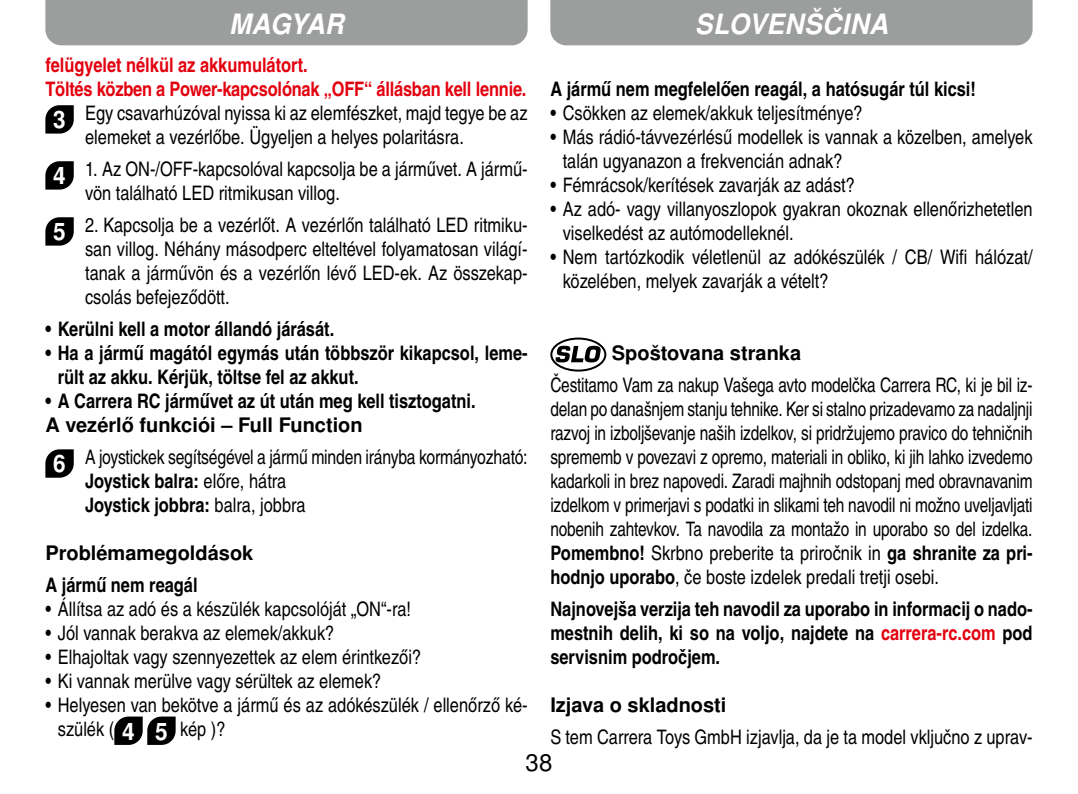
<style>
.page{position:relative;width:1078px;height:794px;background:#fff}
.page>*{position:absolute;margin:0;border:0;box-sizing:border-box;transform-origin:0 0}
.t1{font:italic 700 28px "Nimbus San LOT";letter-spacing:.005em;color:#fff;scale:.94 1}
.t2{font:24px "Nimbus San LOT";color:#000}
.t3{font:20px/24px "Nimbus San LOT Reg Con";color:#000}
.t4{font:20px/24px "Nimbus San LOT Reg Con";color:#000;text-align:justify;scale:.94 1}
.t5{font:20px/24px "Nimbus San LOT Bol Con";color:#000}
.t6{font:20px/24px "Nimbus San LOT Bol Con";letter-spacing:-.01em;color:#e3000f}
.t7{font:700 20px "Nimbus San LOT";color:#000}
.t8{font:20px "Nimbus San LOT Reg Con";color:#000;scale:.96 1}
.s1{font-family:"Nimbus San LOT";font-weight:700;font-size:24px;color:#fff}
.s2{font-family:"Nimbus San LOT Reg Con"}
.s3{font-family:"Nimbus San LOT Bol Con"}
.s4{color:#e3000f}
</style>
<div class="page">
<svg style="left:45px;top:105px;width:29px;height:29px"></svg>
<svg style="left:45px;top:161px;width:29px;height:29px"></svg>
<svg style="left:45px;top:217px;width:29px;height:29px"></svg>
<svg style="left:45px;top:449px;width:29px;height:29px"></svg>
<svg style="left:114px;top:716px;width:62px;height:29px"></svg>
<svg style="left:551px;top:338px;width:54px;height:32px"></svg>
<div style="left:550px;top:337px;width:56px;height:34px;border:2px solid #000;border-radius:50%"></div>
<svg style="left:555px;top:346px;width:45px;height:16px"></svg>
<div style="left:550px;top:0;width:482px;height:45px;background:#9c9d9d"></div>
<div style="left:45px;top:0;width:482px;height:45px;background:#9c9d9d"></div>
<h1 class="t1" style="left:229px;top:8px;width:123px">MAGYAR</h1>
<h1 class="t1" style="left:694px;top:8px;width:207px">SLOVENŠČINA</h1>
<p class="t6" style="left:45px;top:53px;width:482px">felügyelet nélkül az akkumulátort.<br>Töltés közben a Power-kapcsolónak „OFF“ állásban kell lennie.</p>
<p class="t3" style="left:85px;top:101px;width:444px;text-indent:-32px"><span class="s1">3</span> Egy csavarhúzóval nyissa ki az elemfészket, majd tegye be az elemeket a vezérlőbe. Ügyeljen a helyes polaritásra.</p>
<p class="t3" style="left:85px;top:157px;width:444px;text-indent:-32px"><span class="s1">4</span> 1. Az ON-/OFF-kapcsolóval kapcsolja be a járművet. A jármű&shy;vön található LED ritmikusan villog.</p>
<p class="t3" style="left:85px;top:213px;width:444px;text-align:justify;text-indent:-32px"><span class="s1">5</span> 2. Kapcsolja be a vezérlőt. A vezérlőn található LED ritmiku&shy;san villog. Néhány másodperc elteltével folyamatosan világí&shy;tanak a járművön és a vezérlőn lévő LED-ek. Az összekap&shy;csolás befejeződött.</p>
<p class="t5" style="left:45px;top:317px;width:290px">• Kerülni kell a motor állandó járását.</p>
<p class="t5" style="left:58px;top:341px;width:471px;text-indent:-12px">• Ha a jármű magától egymás után többször kikapcsol, leme&shy;rült az akku. Kérjük, töltse fel az akkut.</p>
<p class="t5" style="left:45px;top:389px;width:431px">• A Carrera RC járművet az út után meg kell tisztogatni.</p>
<p class="t7" style="left:45px;top:413px;width:319px">A vezérlő funkciói – Full Function</p>
<p class="t8" style="left:53px;top:445px;width:495px"><span class="s1">6</span> A joystickek segítségével a jármű minden irányba kormányozható:</p>
<p class="t5" style="left:85px;top:469px;width:222px">Joystick balra: <span class="s2">előre, hátra<br></span>Joystick jobbra: <span class="s2">balra, jobbra</span></p>
<p class="t7" style="left:45px;top:541px;width:209px">Problémamegoldások</p>
<p class="t5" style="left:45px;top:573px;width:154px">A jármű nem reagál</p>
<p class="t3" style="left:45px;top:597px;width:367px">• Állítsa az adó és a készülék kapcsolóját „ON“-ra!</p>
<p class="t3" style="left:45px;top:621px;width:290px">• Jól vannak berakva az elemek/akkuk?</p>
<p class="t3" style="left:45px;top:645px;width:377px">• Elhajoltak vagy szennyezettek az elem érintkezői?</p>
<p class="t3" style="left:45px;top:669px;width:337px">• Ki vannak merülve vagy sérültek az elemek?</p>
<p class="t3" style="left:58px;top:693px;width:471px;text-indent:-12px">• Helyesen van bekötve a jármű és az adókészülék / ellenőrző ké&shy;szülék ( <span class="s1">4 5</span> kép )?</p>
<p class="t5" style="left:550px;top:78px;width:427px">A jármű nem megfelelően reagál, a hatósugár túl kicsi!</p>
<p class="t3" style="left:550px;top:101px;width:314px">• Csökken az elemek/akkuk teljesítménye?</p>
<p class="t3" style="left:562px;top:125px;width:471px;text-indent:-12px">• Más rádió-távvezérlésű modellek is vannak a közelben, amelyek talán ugyanazon a frekvencián adnak?</p>
<p class="t3" style="left:550px;top:173px;width:306px">• Fémrácsok/kerítések zavarják az adást?</p>
<p class="t3" style="left:562px;top:197px;width:471px;text-indent:-12px">• Az adó- vagy villanyoszlopok gyakran okoznak ellenőrizhetetlen viselkedést az autómodelleknél.</p>
<p class="t3" style="left:562px;top:245px;width:471px;text-indent:-12px">• Nem tartózkodik véletlenül az adókészülék / CB/ Wifi hálózat/ közelében, melyek zavarják a vételt?</p>
<p class="t7" style="left:611px;top:341px;width:191px">Spoštovana stranka</p>
<p class="t4" style="left:550px;top:373px;width:514px">Čestitamo Vam za nakup Vašega avto modelčka Carrera RC, ki je bil iz&shy;delan po današnjem stanju tehnike. Ker si stalno prizadevamo za nadaljnji razvoj in izboljševanje naših izdelkov, si pridržujemo pravico do tehničnih sprememb v povezavi z opremo, materiali in obliko, ki jih lahko izvedemo kadarkoli in brez napovedi. Zaradi majhnih odstopanj med obravnavanim izdelkom v primerjavi s podatki in slikami teh navodil ni možno uveljavljati nobenih zahtevkov. Ta navodila za montažo in uporabo so del izdelka.<br><span class="s3">Pomembno!</span> Skrbno preberite ta priročnik in <span class="s3">ga shranite za pri&shy;hodnjo uporabo</span>, če boste izdelek predali tretji osebi.</p>
<p class="t5" style="left:550px;top:598px;width:483px;text-align:justify">Najnovejša verzija teh navodil za uporabo in informacij o nado&shy;mestnih delih, ki so na voljo, najdete na <span class="s4">carrera-rc.com</span> pod servisnim področjem.</p>
<p class="t7" style="left:550px;top:693px;width:178px">Izjava o skladnosti</p>
<p class="t3" style="left:550px;top:725px;width:483px">S tem Carrera Toys GmbH izjavlja, da je ta model vključno z uprav-</p>
<p class="t2" style="left:525px;top:748px;width:28px">38</p>
</div>
